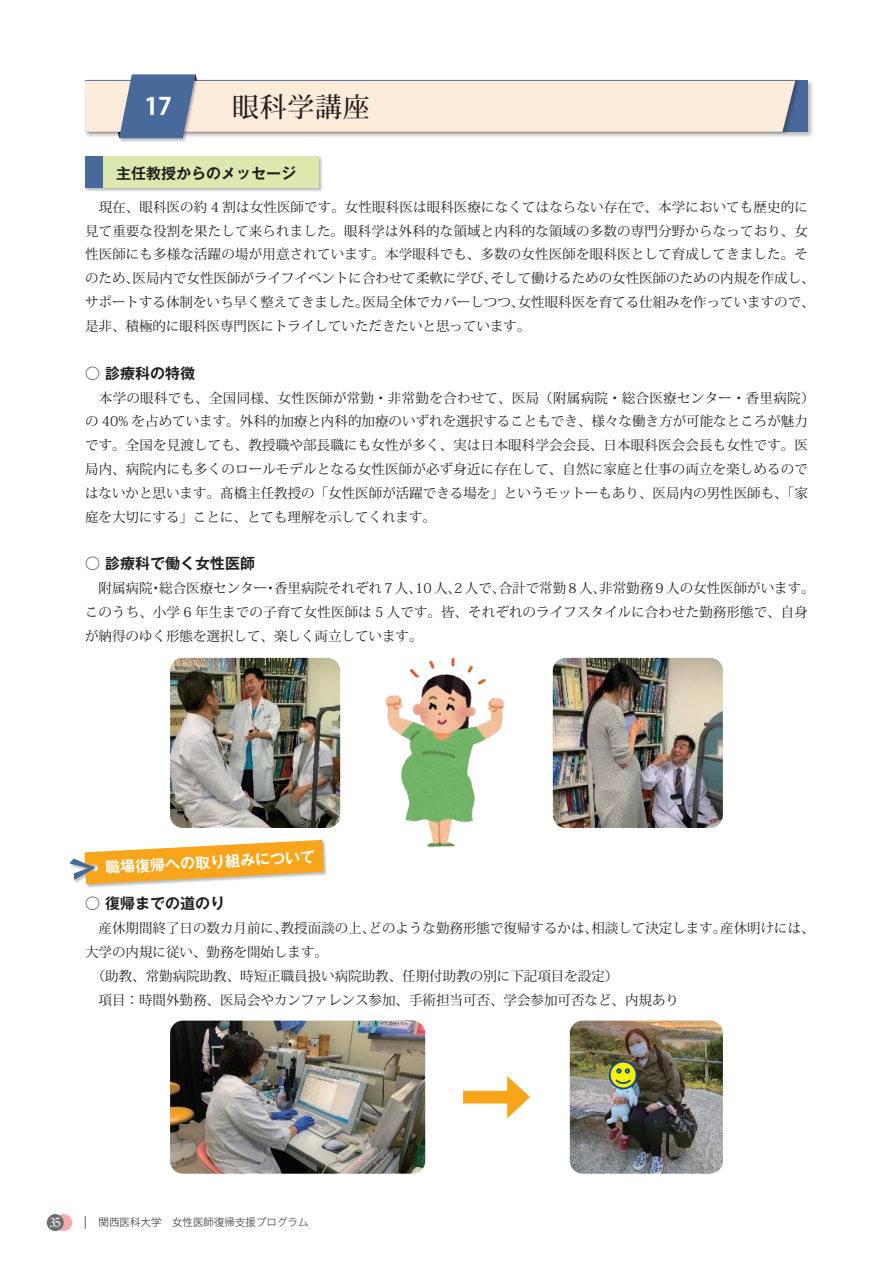
<style>
.page{position:relative;width:893px;height:1263px;background:#fff}
.page>*{position:absolute;margin:0;border:0;box-sizing:border-box;transform-origin:0 0}
.t1{font:500 27px "Koz Min Pro";letter-spacing:.025em;color:#231f20}
.t2{font:700 24px "Koz Go Pro";color:#fff}
.t3{font:700 15px "Gothic MB101 Pro De";color:#231f20}
.t4{font:700 15px "Gothic MB101 Pro De";color:#fff}
.t5{font:13.5px/23.9px "Koz Min Pro";color:#231f20}
.t6{font:700 12px "Reim Pr 6";color:#fff;scale:.8 1}
.t7{font:300 10.5px "Koz Go Pro";color:#231f20}
</style>
<div class="page">
<div style="left:119px;top:74px;width:80px;height:68px;background:#231f20;opacity:.3"></div>
<svg style="left:85px;top:74px;width:710px;height:64px;background:#e5dcd5"></svg>
<div style="left:55px;top:1214px;width:17px;height:17px;background:#f8abad;border-radius:50%"></div>
<div style="left:47px;top:1214px;width:17px;height:17px;background:#6c6d70;border-radius:50%"></div>
<svg style="left:85px;top:1216px;width:1px;height:13px"></svg>
<img style="left:385px;top:657px;width:120px;height:190px">
<div style="left:84px;top:156px;width:239px;height:36px;background:#231f20;opacity:.3"></div>
<div style="left:85px;top:156px;width:234px;height:32px;background:#dce9ae"></div>
<div style="left:85px;top:156px;width:17px;height:32px;background:#476a9a"></div>
<div style="left:69px;top:839px;width:259px;height:49px;background:#231f20;opacity:.3"></div>
<svg style="left:69px;top:840px;width:255px;height:44px"></svg>
<img style="left:170px;top:658px;width:170px;height:170px">
<img style="left:553px;top:658px;width:170px;height:170px">
<img style="left:170px;top:1020px;width:255px;height:154px">
<img style="left:570px;top:1020px;width:153px;height:154px">
<div style="left:463px;top:1091px;width:53px;height:12px;background:#f9a51b"></div>
<svg style="left:507px;top:1076px;width:23px;height:42px"></svg>
<svg style="left:610px;top:1061px;width:27px;height:27px"></svg>
<div style="left:609px;top:1061px;width:28px;height:28px;border:2px solid #0f4e8c;border-radius:50%"></div>
<svg style="left:614px;top:1067px;width:18px;height:18px"></svg>
<h2 class="t2" style="left:144px;top:91px;width:29px">17</h2>
<h1 class="t1" style="left:232px;top:88px;width:139px">眼科学講座</h1>
<p class="t3" style="left:116px;top:161px;width:181px">主任教授からのメッセージ</p>
<p class="t5" style="left:85px;top:194px;width:731px">　現在、眼科医の約 4 割は女性医師です。女性眼科医は眼科医療になくてはならない存在で、本学においても歴史的に見て重要な役割を果たして来られました。眼科学は外科的な領域と内科的な領域の多数の専門分野からなっており、女性医師にも多様な活躍の場が用意されています。本学眼科でも、多数の女性医師を眼科医として育成してきました。そのため、医局内で女性医師がライフイベントに合わせて柔軟に学び、そして働けるための女性医師のための内規を作成し、サポートする体制をいち早く整えてきました。医局全体でカバーしつつ、女性眼科医を育てる仕組みを作っていますので、是非、積極的に眼科医専門医にトライしていただきたいと思っています。</p>
<p class="t3" style="left:85px;top:360px;width:111px">○ 診療科の特徴</p>
<p class="t5" style="left:85px;top:385px;width:731px">　本学の眼科でも、全国同様、女性医師が常勤・非常勤を合わせて、医局（附属病院・総合医療センター・香里病院）の 40% を占めています。外科的加療と内科的加療のいずれを選択することもでき、様々な働き方が可能なところが魅力です。全国を見渡しても、教授職や部長職にも女性が多く、実は日本眼科学会会長、日本眼科医会会長も女性です。医局内、病院内にも多くのロールモデルとなる女性医師が必ず身近に存在して、自然に家庭と仕事の両立を楽しめるのではないかと思います。髙橋主任教授の「女性医師が活躍できる場を」というモットーもあり、医局内の男性医師も、「家庭を大切にする」ことに、とても理解を示してくれます。</p>
<p class="t3" style="left:85px;top:551px;width:171px">○ 診療科で働く女性医師</p>
<p class="t5" style="left:85px;top:576px;width:731px">　附属病院・総合医療センター・香里病院それぞれ 7 人、10 人、2 人で、合計で常勤 8 人、非常勤務 9 人の女性医師がいます。このうち、小学 6 年生までの子育て女性医師は 5 人です。皆、それぞれのライフスタイルに合わせた勤務形態で、自身が納得のゆく形態を選択して、楽しく両立しています。</p>
<p class="t4" style="left:105px;top:855px;width:212px;rotate:-3deg">職場復帰への取り組みについて</p>
<p class="t3" style="left:85px;top:891px;width:141px">○ 復帰までの道のり</p>
<p class="t5" style="left:85px;top:916px;width:731px">　産休期間終了日の数カ月前に、教授面談の上、どのような勤務形態で復帰するかは、相談して決定します。産休明けには、大学の内規に従い、勤務を開始します。<br>　（助教、常勤病院助教、時短正職員扱い病院助教、任期付助教の別に下記項目を設定）<br>　項目：時間外勤務、医局会やカンファレンス参加、手術担当可否、学会参加可否など、内規あり</p>
<p class="t6" style="left:49px;top:1213px;width:16px">35</p>
<p class="t7" style="left:99px;top:1216px;width:211px">関西医科大学　女性医師復帰支援プログラム</p>
</div>
